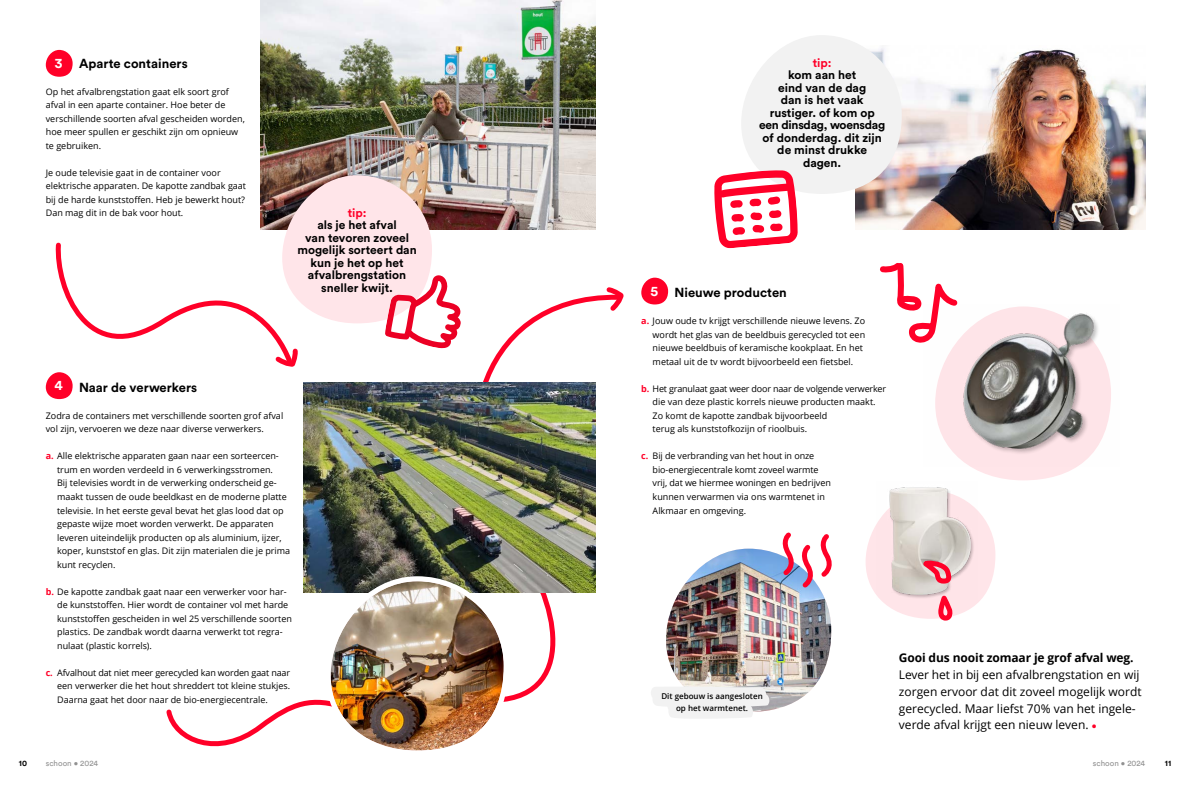
<style>
.page{position:relative;width:1191px;height:786px;background:#fff}
.page>*{position:absolute;margin:0;border:0;box-sizing:border-box;transform-origin:0 0}
.Subtitel_-_groot{font:700 14px "Circular Std";color:#fff}
.H4_-_Paragraafkop{font:700 13px "Circular Std";color:#000}
.H4_-_Paragraafkop-2{font:700 12px/12.5px "Circular Std";color:#000;text-align:center}
.H3_-_Alinea_intro{font:12px/16.8px "Open Sans";color:#000}
.H4_-_Paragraafkop-3{font:700 12px "Circular Std";color:#ff0028}
.Bodytekst{font:9px/13.5px "Open Sans";color:#000}
.Bijschrift{font:600 8px/12px "Open Sans";color:#000;text-align:center}
.t1{font:8px "Circular Std";color:#919191}
.t2{font:700 8px "Circular Std";color:#000}
.s1{font-weight:700;color:#ff0028}
.s2{font-weight:700}
.s3{font-family:"Circular Std";font-weight:700;font-size:9px;color:#ff0028}
</style>
<div class="page">
<svg style="left:461px;top:295px;width:142px;height:406px"></svg>
<img style="left:303px;top:383px;width:292px;height:209px">
<img style="left:260px;top:0;width:335px;height:230px">
<svg style="left:46px;top:50px;width:27px;height:27px"></svg>
<img style="left:166px;top:573px;width:345px;height:178px">
<svg style="left:46px;top:175px;width:415px;height:224px"></svg>
<svg style="left:603px;top:287px;width:21px;height:24px"></svg>
<svg style="left:641px;top:277px;width:27px;height:27px"></svg>
<img style="left:901px;top:49px;width:244px;height:181px">
<img style="left:891px;top:487px;width:57px;height:3px">
<svg style="left:714px;top:35px;width:187px;height:213px"></svg>
<svg style="left:880px;top:263px;width:231px;height:217px"></svg>
<img style="left:651px;top:532px;width:181px;height:186px">
<svg style="left:865px;top:490px;width:130px;height:131px"></svg>
<p class="Subtitel_-_groot" style="left:55px;top:54px;width:9px">3</p>
<p class="H4_-_Paragraafkop" style="left:79px;top:55px;width:110px">Aparte containers</p>
<p class="Bodytekst" style="left:46px;top:84px;width:201px">Op het afvalbrengstation gaat elk soort grof afval in een aparte container. Hoe beter de verschillende soorten afval gescheiden worden, hoe meer spullen er geschikt zijn om opnieuw te gebruiken.</p>
<p class="Bodytekst" style="left:46px;top:165px;width:202px">Je oude televisie gaat in de container voor elektrische apparaten. De kapotte zandbak gaat bij de harde kunststoffen. Heb je bewerkt hout?<br>Dan mag dit in de bak voor hout.</p>
<p class="H4_-_Paragraafkop-3" style="left:348px;top:204px;width:20px">tip:</p>
<p class="H4_-_Paragraafkop-2" style="left:297px;top:218px;width:121px">als je het afval<br>van tevoren zoveel mogelijk sorteert dan kun je het op het afvalbrengstation sneller kwijt.</p>
<p class="Subtitel_-_groot" style="left:55px;top:376px;width:10px">4</p>
<p class="H4_-_Paragraafkop" style="left:79px;top:379px;width:120px">Naar de verwerkers</p>
<p class="Bodytekst" style="left:46px;top:408px;width:239px">Zodra de containers met verschillende soorten grof afval vol zijn, vervoeren we deze naar diverse verwerkers.</p>
<p class="Bodytekst" style="left:57px;top:449px;width:235px;text-indent:-11px"><span class="s1">a.</span> Alle elektrische apparaten gaan naar een sorteercen&shy;trum en worden verdeeld in 6 verwerkingsstromen.<br>Bij televisies wordt in de verwerking onderscheid ge&shy;maakt tussen de oude beeldkast en de moderne platte televisie. In het eerste geval bevat het glas lood dat op gepaste wijze moet worden verwerkt. De apparaten leveren uiteindelijk producten op als aluminium, ijzer, koper, kunststof en glas. Dit zijn materialen die je prima kunt recyclen.</p>
<p class="Bodytekst" style="left:57px;top:584px;width:236px;text-indent:-11px"><span class="s1">b.</span> De kapotte zandbak gaat naar een verwerker voor har&shy;de kunststoffen. Hier wordt de container vol met harde kunststoffen gescheiden in wel 25 verschillende soorten plastics. De zandbak wordt daarna verwerkt tot regra&shy;nulaat (plastic korrels).</p>
<p class="Bodytekst" style="left:57px;top:665px;width:234px;text-align:justify;text-indent:-11px"><span class="s1">c.</span> Afvalhout dat niet meer gerecycled kan worden gaat naar een verwerker die het hout shreddert tot kleine stukjes.<br>Daarna gaat het door naar de bio-energiecentrale.</p>
<p class="H4_-_Paragraafkop-3" style="left:812px;top:55px;width:20px">tip:</p>
<p class="H4_-_Paragraafkop-2" style="left:759px;top:68px;width:128px">kom aan het<br>eind van de dag<br>dan is het vaak rustiger. of kom op een dinsdag, woensdag of donderdag. dit zijn de minst drukke dagen.</p>
<p class="Subtitel_-_groot" style="left:650px;top:281px;width:9px">5</p>
<p class="H4_-_Paragraafkop" style="left:674px;top:284px;width:114px">Nieuwe producten</p>
<p class="Bodytekst" style="left:652px;top:314px;width:214px;text-indent:-11px"><span class="s1">a.</span> Jouw oude tv krijgt verschillende nieuwe levens. Zo wordt het glas van de beeldbuis gerecycled tot een nieuwe beeldbuis of keramische kookplaat. En het metaal uit de tv wordt bijvoorbeeld een fietsbel.</p>
<p class="Bodytekst" style="left:652px;top:381px;width:235px;text-indent:-11px"><span class="s1">b.</span> Het granulaat gaat weer door naar de volgende verwerker die van deze plastic korrels nieuwe producten maakt.<br>Zo komt de kapotte zandbak bijvoorbeeld<br>terug als kunststofkozijn of rioolbuis.</p>
<p class="Bodytekst" style="left:652px;top:449px;width:180px;text-indent:-11px"><span class="s1">c.</span> Bij de verbranding van het hout in onze bio-energiecentrale komt zoveel warmte vrij, dat we hiermee woningen en bedrijven kunnen verwarmen via ons warmtenet in Alkmaar en omgeving.</p>
<p class="Bijschrift" style="left:661px;top:689px;width:103px">Dit gebouw is aangesloten op het warmtenet.</p>
<p class="H3_-_Alinea_intro" style="left:899px;top:648px;width:244px"><span class="s2">Gooi dus nooit zomaar je grof afval weg.<br></span>Lever het in bij een afvalbrengstation en wij zorgen ervoor dat dit zoveel mogelijk wordt gerecycled. Maar liefst 70% van het ingele&shy;verde afval krijgt een nieuw leven. <span class="s3">•</span></p>
<p class="t2" style="left:19px;top:758px;width:10px">10</p>
<p class="t1" style="left:46px;top:758px;width:54px">schoon • 2024</p>
<p class="t1" style="left:1093px;top:758px;width:54px">schoon • 2024</p>
<p class="t2" style="left:1164px;top:758px;width:8px">11</p>
</div>
